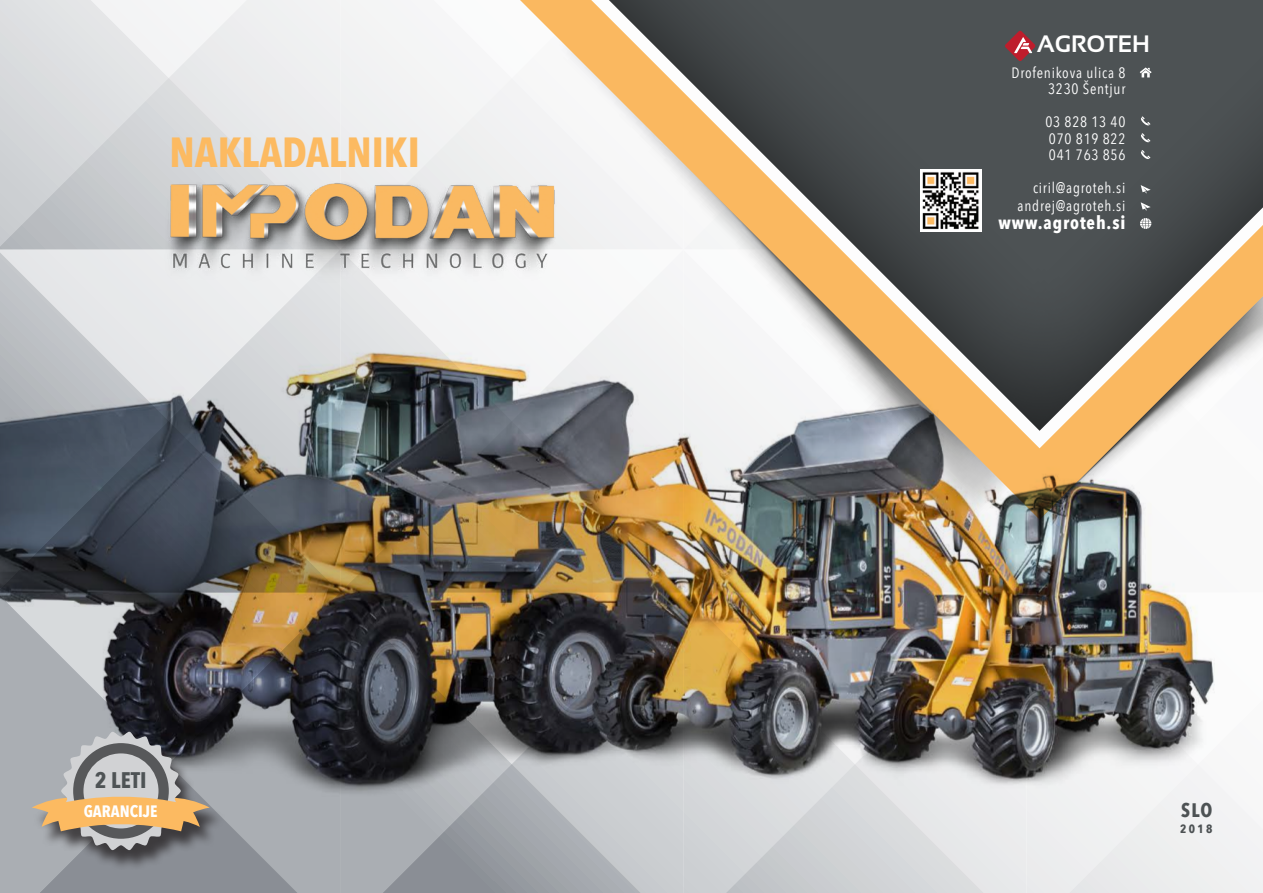
<style>
.page{position:relative;width:1263px;height:893px;background:#fff}
.page>*{position:absolute;margin:0;border:0;box-sizing:border-box;transform-origin:0 0}
.t1{font:700 42px "Avenir Next Condensed";color:#fcba61}
.t2{font:700 23.7px "Sansation";color:#fff}
.t3{font:700 22.5px "Avenir Next Condensed";color:#4e5355}
.t4{font:700 19.5px "Avenir Next Condensed";color:#4e5355}
.t5{font:700 18px "Avenir Next Condensed";letter-spacing:.05em;color:#fff}
.t6{font:700 16.5px "Avenir Next Condensed";color:#fff}
.t7{font:15px/16.5px "Avenir Next Condensed";letter-spacing:.05em;color:#fff;text-align:right}
.t8{font:700 12px "Avenir Next Condensed";color:#4e5355}
</style>
<div class="page">
<img style="left:0;top:0;width:1263px;height:893px">
<img style="left:920px;top:170px;width:61px;height:61px">
<svg style="left:1140px;top:67px;width:12px;height:10px"></svg>
<svg style="left:1141px;top:116px;width:10px;height:10px"></svg>
<svg style="left:1141px;top:133px;width:10px;height:10px"></svg>
<svg style="left:1141px;top:150px;width:10px;height:10px"></svg>
<svg style="left:1141px;top:185px;width:10px;height:9px"></svg>
<svg style="left:1141px;top:202px;width:10px;height:9px"></svg>
<svg style="left:1140px;top:218px;width:11px;height:11px"></svg>
<svg style="left:1005px;top:31px;width:30px;height:30px"></svg>
<div style="left:32px;top:735px;width:193px;height:136px;background:#231f20;opacity:.75"></div>
<svg style="left:32px;top:731px;width:178px;height:119px;background:#a69a8b"></svg>
<h1 class="t1" style="left:170px;top:126px;width:252px">NAKLADALNIKI</h1>
<h3 class="t3" style="left:95px;top:766px;width:53px">2 LETI</h3>
<p class="t6" style="left:84px;top:801px;width:75px">GARANCIJE</p>
<h2 class="t2" style="left:1037px;top:31px;width:115px">AGROTEH</h2>
<p class="t7" style="left:1011px;top:64px;width:115px">Drofenikova ulica 8<br>3230 Šentjur</p>
<p class="t7" style="left:1045px;top:113px;width:82px;text-align:justify">03 828 13 40<br>070 819 822<br>041 763 856</p>
<p class="t7" style="left:1018px;top:178px;width:109px;line-height:18px">ciril@agroteh.si andrej@agroteh.si</p>
<p class="t5" style="left:998px;top:212px;width:129px">www.agroteh.si</p>
<h2 class="t2" style="left:1022px;top:121px;width:115px">AGROTEH</h2>
<h3 class="t4" style="left:1181px;top:798px;width:33px">SLO</h3>
<p class="t8" style="left:1180px;top:821px;width:34px">2018</p>
</div>
